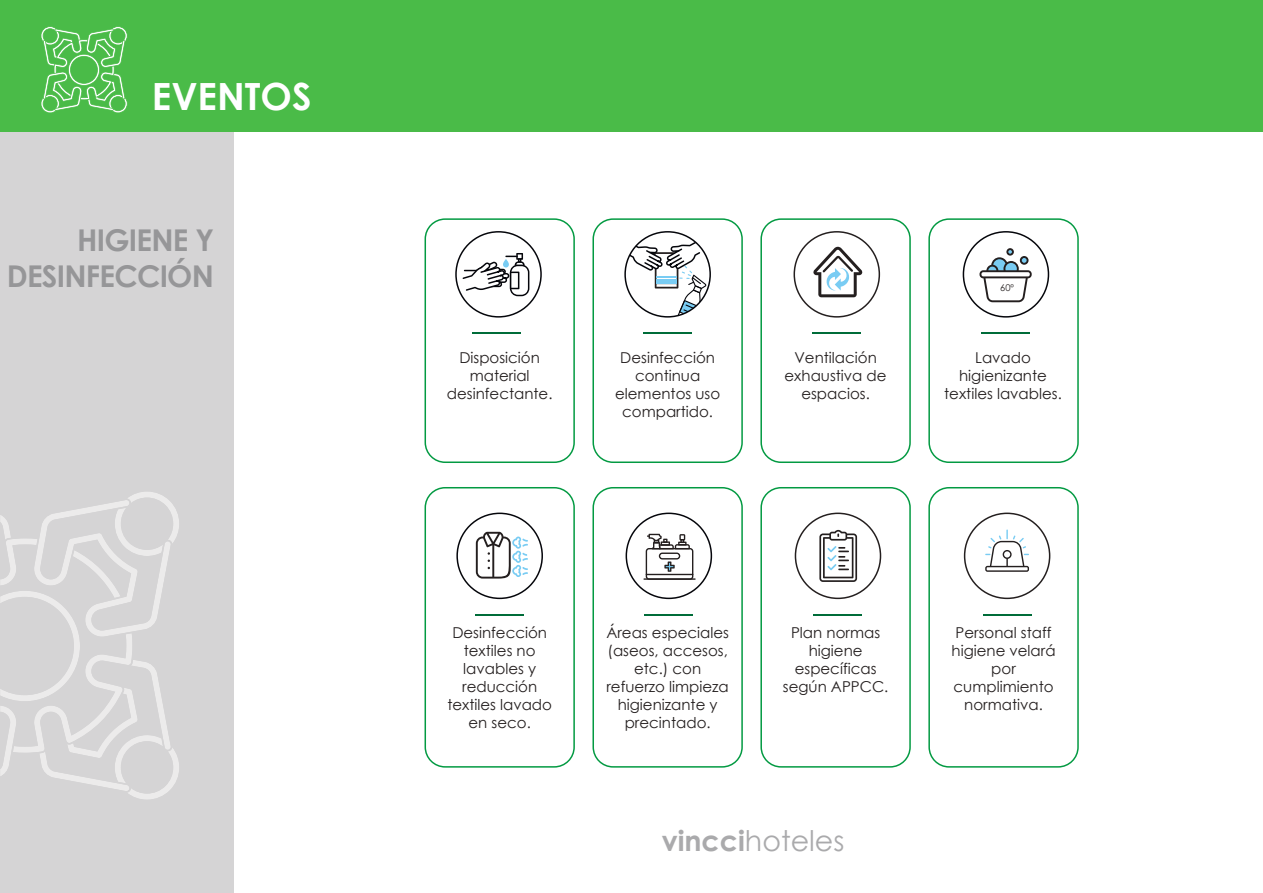
<style>
.page{position:relative;width:1263px;height:893px;background:#fff}
.page>*{position:absolute;margin:0;border:0;box-sizing:border-box;transform-origin:0 0}
.t1{font:700 37.5px "Century Gothic";color:#fff}
.t2{font:700 30px/36px "Century Gothic";letter-spacing:-.025em;color:#969698;text-align:right}
.t3{font:28.5px "Century Gothic";color:#aaaaac}
.t4{font:15px/18px "Century Gothic";color:#241f1f;text-align:center}
.t5{font:9.3px "Century Gothic";color:#241f1f}
.s1{font-weight:700}
</style>
<div class="page">
<div style="left:0;top:131px;width:234px;height:762px;background:#d5d4d5"></div>
<div style="left:0;top:0;width:1263px;height:131px;background:#4abb48"></div>
<svg style="left:424px;top:487px;width:151px;height:281px"></svg>
<svg style="left:592px;top:487px;width:151px;height:281px"></svg>
<svg style="left:760px;top:487px;width:151px;height:281px"></svg>
<hr style="left:476px;top:614px;width:48px;height:1px;background:#006c39">
<hr style="left:645px;top:614px;width:48px;height:1px;background:#006c39">
<hr style="left:814px;top:614px;width:48px;height:1px;background:#006c39">
<svg style="left:928px;top:487px;width:151px;height:281px"></svg>
<hr style="left:983px;top:614px;width:48px;height:1px;background:#006c39">
<svg style="left:424px;top:218px;width:151px;height:245px"></svg>
<svg style="left:592px;top:218px;width:151px;height:245px"></svg>
<svg style="left:928px;top:218px;width:151px;height:245px"></svg>
<hr style="left:644px;top:332px;width:48px;height:2px;background:#006c39">
<hr style="left:473px;top:332px;width:48px;height:2px;background:#006c39">
<svg style="left:760px;top:218px;width:151px;height:245px"></svg>
<hr style="left:813px;top:332px;width:48px;height:2px;background:#006c39">
<hr style="left:982px;top:332px;width:48px;height:2px;background:#006c39">
<svg style="left:41px;top:26px;width:87px;height:87px"></svg>
<svg style="left:0;top:492px;width:179px;height:308px"></svg>
<h1 class="t1" style="left:152px;top:68px;width:161px">EVENTOS</h1>
<h2 class="t2" style="left:7px;top:221px;width:209px">HIGIENE Y<br>DESINFECCIÓN</h2>
<p class="t5" style="left:1000px;top:281px;width:15px">60º</p>
<p class="t4" style="left:447px;top:349px;width:107px">Disposición material desinfectante.</p>
<p class="t4" style="left:615px;top:349px;width:107px">Desinfección continua elementos uso compartido.</p>
<p class="t4" style="left:784px;top:349px;width:104px">Ventilación exhaustiva de espacios.</p>
<p class="t4" style="left:944px;top:349px;width:119px">Lavado higienizante textiles lavables.</p>
<p class="t4" style="left:447px;top:624px;width:106px">Desinfección textiles no lavables y reducción textiles lavado en seco.</p>
<p class="t4" style="left:606px;top:624px;width:124px">Áreas especiales (aseos, accesos, etc.) con refuerzo limpieza higienizante y precintado.</p>
<p class="t4" style="left:783px;top:624px;width:107px">Plan normas higiene específicas según APPCC.</p>
<p class="t4" style="left:951px;top:624px;width:106px">Personal staff higiene velará por cumplimiento normativa.</p>
<h3 class="t3" style="left:662px;top:820px;width:184px"><span class="s1">vincci</span>hoteles</h3>
</div>
